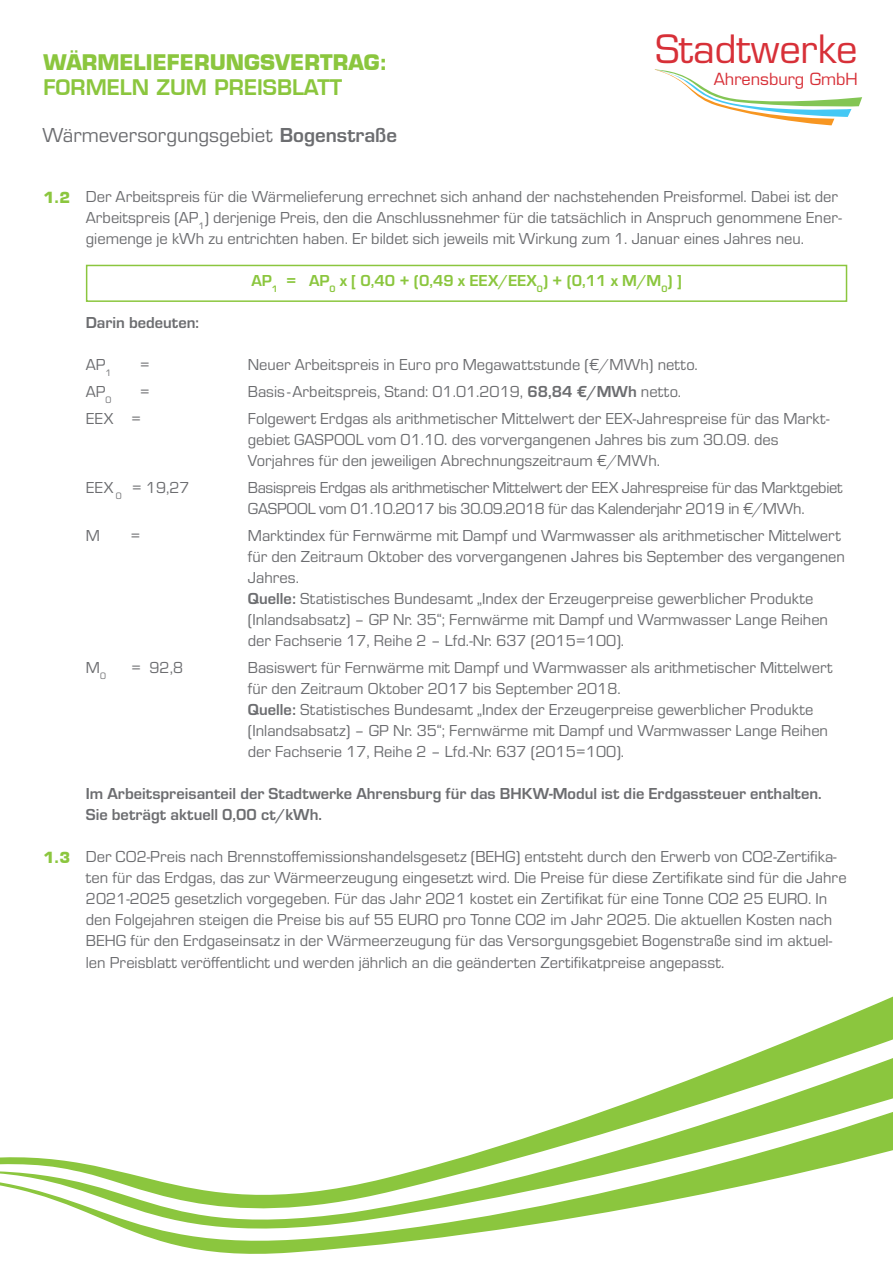
<style>
.page{position:relative;width:893px;height:1263px;background:#fff}
.page>*{position:absolute;margin:0;border:0;box-sizing:border-box;transform-origin:0 0}
.t1{font:38.1px "Eurostile LT Std";color:#d73038}
.t2{font:21px "Eurostile";color:#6c6d70}
.t3{font:700 21px "Eurostile LT Std";color:#8bc63e}
.t4{font:600 21px "Eurostile LT Std";color:#8bc63e}
.t5{font:16.5px/21px "Eurostile";color:#6c6d70}
.t6{font:16.5px/21px "Eurostile";letter-spacing:-.02em;color:#6c6d70}
.t7{font:700 16.5px/21px "Eurostile";color:#6c6d70}
.t8{font:700 16.5px "Eurostile";color:#8bc63e}
.t9{font:16.35px "Eurostile LT Std";color:#d73038}
.t10{font:700 15px "Eurostile LT Std";color:#8bc63e}
.s1{font-weight:700}
.s2{font-family:"Eurostile LT Std";font-weight:700;font-size:15px;color:#8bc63e}
</style>
<div class="page">
<svg style="left:629px;top:1018px;width:264px;height:84px"></svg>
<svg style="left:0;top:1102px;width:893px;height:152px"></svg>
<svg style="left:655px;top:69px;width:207px;height:56px"></svg>
<div style="left:86px;top:265px;width:761px;height:37px;border:2px solid #8bc63e"></div>
<p class="t3" style="left:43px;top:49px;width:345px">WÄRMELIEFERUNGSVERTRAG:</p>
<p class="t4" style="left:43px;top:74px;width:300px">FORMELN ZUM PREISBLATT</p>
<p class="t2" style="left:43px;top:121px;width:356px">Wärmeversorgungsgebiet <span class="s1">Bogenstraße</span></p>
<h1 class="t1" style="left:655px;top:26px;width:204px">Stadtwerke</h1>
<p class="t9" style="left:714px;top:69px;width:146px">Ahrensburg GmbH</p>
<p class="t5" style="left:86px;top:186px;width:757px;text-indent:-43px"><span class="s2">1.2</span> Der Arbeitspreis für die Wärmelieferung errechnet sich anhand der nachstehenden Preisformel. Dabei ist der<br>Arbeitspreis (AP<sub>1</sub>) derjenige Preis, den die Anschlussnehmer für die tatsächlich in Anspruch genommene Ener&shy;giemenge je kWh zu entrichten haben. Er bildet sich jeweils mit Wirkung zum 1. Januar eines Jahres neu.</p>
<p class="t8" style="left:251px;top:269px;width:432px">AP<sub>1</sub> = AP<sub>0</sub> x [ 0,40 + (0,49 x EEX/EEX<sub>0</sub>) + (0,11 x M/M<sub>0</sub>) ]</p>
<p class="t7" style="left:86px;top:311px;width:115px">Darin bedeuten:</p>
<p class="t5" style="left:86px;top:354px;width:27px">AP<sub>1</sub></p>
<p class="t5" style="left:140px;top:354px;width:12px">=</p>
<p class="t5" style="left:248px;top:354px;width:451px">Neuer Arbeitspreis in Euro pro Megawattstunde (€/MWh) netto.</p>
<p class="t5" style="left:86px;top:381px;width:27px">AP<sub>0</sub></p>
<p class="t5" style="left:140px;top:381px;width:12px">=</p>
<p class="t5" style="left:248px;top:381px;width:435px">Basis -Arbeitspreis, Stand: 01.01.2019, <span class="s1">68,84 €/MWh</span> netto.</p>
<p class="t5" style="left:86px;top:408px;width:57px">EEX =</p>
<p class="t5" style="left:248px;top:408px;width:583px">Folgewert Erdgas als arithmetischer Mittelwert der EEX-Jahrespreise für das Markt&shy;gebiet GASPOOL vom 01.10. des vorvergangenen Jahres bis zum 30.09. des<br>Vorjahres für den jeweiligen Abrechnungszeitraum €/MWh.</p>
<p class="t5" style="left:86px;top:477px;width:37px">EEX <sub>0</sub></p>
<p class="t5" style="left:132px;top:477px;width:60px">= 19,27</p>
<p class="t6" style="left:248px;top:477px;width:596px">Basispreis Erdgas als arithmetischer Mittelwert der EEX Jahrespreise für das Marktgebiet<br>GASPOOL vom 01.10.2017 bis 30.09.2018 für das Kalenderjahr 2019 in €/MWh.</p>
<p class="t5" style="left:86px;top:525px;width:16px">M</p>
<p class="t5" style="left:131px;top:525px;width:12px">=</p>
<p class="t5" style="left:248px;top:525px;width:599px">Marktindex für Fernwärme mit Dampf und Warmwasser als arithmetischer Mittelwert für den Zeitraum Oktober des vorvergangenen Jahres bis September des vergangenen Jahres.<br><span class="s1">Quelle:</span> Statistisches Bundesamt „Index der Erzeugerpreise gewerblicher Produkte (Inlandsabsatz) – GP Nr. 35“; Fernwärme mit Dampf und Warmwasser Lange Reihen der Fachserie 17, Reihe 2 – Lfd.-Nr. 637 (2015=100).</p>
<p class="t5" style="left:86px;top:657px;width:22px">M<sub>0</sub></p>
<p class="t5" style="left:131px;top:657px;width:54px">= 92,8</p>
<p class="t5" style="left:248px;top:657px;width:586px">Basiswert für Fernwärme mit Dampf und Warmwasser als arithmetischer Mittelwert für den Zeitraum Oktober 2017 bis September 2018.<br><span class="s1">Quelle:</span> Statistisches Bundesamt „Index der Erzeugerpreise gewerblicher Produkte (Inlandsabsatz) – GP Nr. 35“; Fernwärme mit Dampf und Warmwasser Lange Reihen der Fachserie 17, Reihe 2 – Lfd.-Nr. 637 (2015=100).</p>
<p class="t7" style="left:86px;top:782px;width:737px">Im Arbeitspreisanteil der Stadtwerke Ahrensburg für das BHKW-Modul ist die Erdgassteuer enthalten.<br>Sie beträgt aktuell 0,00 ct/kWh.</p>
<p class="t5" style="left:86px;top:846px;width:762px">Der CO2-Preis nach Brennstoffemissionshandelsgesetz (BEHG) entsteht durch den Erwerb von CO2-Zertifika&shy;ten für das Erdgas, das zur Wärmeerzeugung eingesetzt wird. Die Preise für diese Zertifikate sind für die Jahre 2021-2025 gesetzlich vorgegeben. Für das Jahr 2021 kostet ein Zertifikat für eine Tonne CO2 25 EURO. In den Folgejahren steigen die Preise bis auf 55 EURO pro Tonne CO2 im Jahr 2025. Die aktuellen Kosten nach BEHG für den Erdgaseinsatz in der Wärmeerzeugung für das Versorgungsgebiet Bogenstraße sind im aktuel&shy;len Preisblatt veröffentlicht und werden jährlich an die geänderten Zertifikatpreise angepasst.</p>
<p class="t10" style="left:43px;top:848px;width:29px">1.3</p>
</div>
